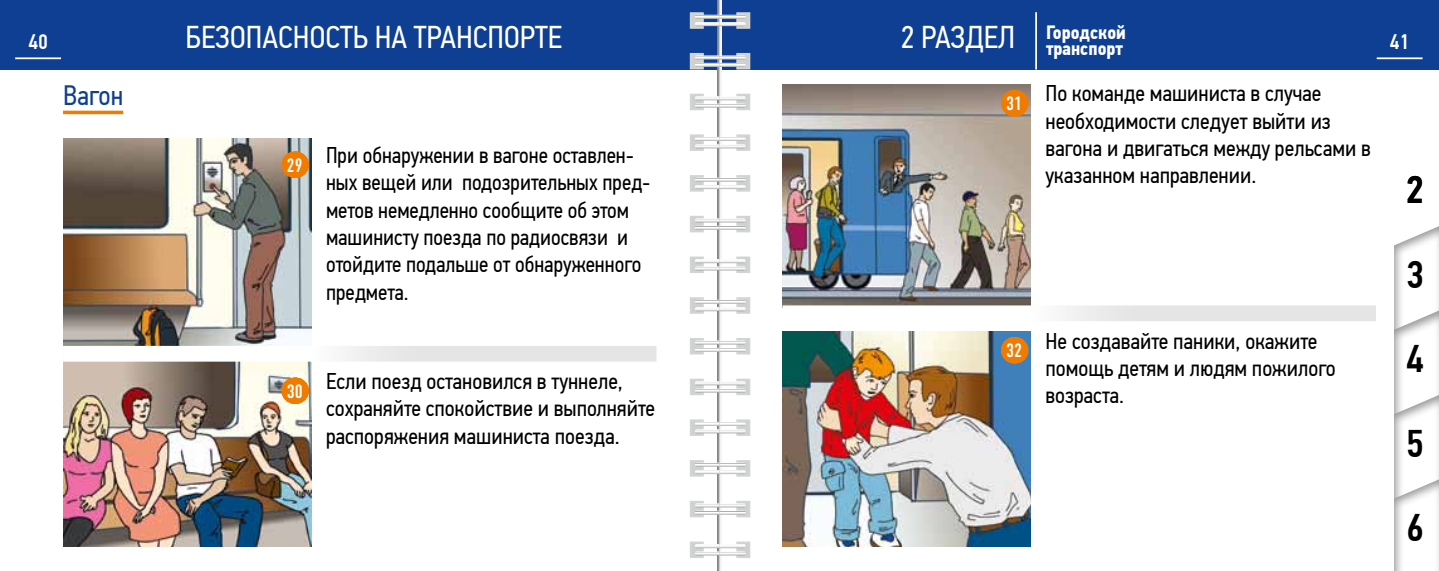
<style>
.page{position:relative;width:1439px;height:571px;background:#fff}
.page>*{position:absolute;margin:0;border:0;box-sizing:border-box;transform-origin:0 0}
.t1{font:500 38.5px/84.4px "PF Din Text Cond Pro";color:#000}
.t2{font:31.5px "PF Din Text Cond Pro";color:#fff}
.t3{font:28px "PF Din Text Cond Pro";color:#0f3f93}
.t4{font:22.75px/27.3px "PF Din Text Cond Pro";color:#000}
.t5{font:500 21px "PF Din Text Cond Pro";color:#fff}
.t6{font:700 19.25px/15.8px "PF Din Text Cond Pro";color:#fff;text-align:right}
.s1{font-weight:400;font-size:31.5px}
</style>
<div class="page">
<img style="left:63px;top:139px;width:248px;height:207px">
<img style="left:63px;top:361px;width:248px;height:185px">
<img style="left:782px;top:84px;width:248px;height:221px">
<img style="left:782px;top:331px;width:248px;height:215px">
<div style="left:0;top:0;width:719px;height:69px;background:#0f3f93"></div>
<div style="left:719px;top:0;width:720px;height:69px;background:#0f3f93"></div>
<hr style="left:63px;top:111px;width:60px;height:3px;background:#ef7c00">
<svg style="left:294px;top:151px;width:2px;height:27px"></svg>
<svg style="left:345px;top:346px;width:311px;height:15px;background:#e6e6e6"></svg>
<svg style="left:294px;top:377px;width:2px;height:26px"></svg>
<svg style="left:1014px;top:90px;width:1px;height:26px"></svg>
<div style="left:782px;top:305px;width:594px;height:16px;background:linear-gradient(to right,#fff,#dfdfdf)"></div>
<svg style="left:1014px;top:337px;width:1px;height:26px"></svg>
<svg style="left:1394px;top:226px;width:45px;height:250px"></svg>
<div style="left:1391px;top:476px;width:48px;height:94px;background:#000;opacity:.41"></div>
<hr style="left:15px;top:57px;width:46px;height:2px;background:#fff">
<hr style="left:1035px;top:12px;width:2px;height:57px;background:#fff">
<hr style="left:1376px;top:57px;width:46px;height:2px;background:#fff">
<hr style="left:718px;top:0;width:1px;height:570px;background:#959595">
<div style="left:690px;top:12px;width:14px;height:17px;background:#cfd0d0;border:2px solid #d3d4d4"></div>
<div style="left:690px;top:53px;width:14px;height:16px;background:#cfd0d0"></div>
<div style="left:690px;top:94px;width:14px;height:16px;background:#cfd0d0"></div>
<div style="left:690px;top:134px;width:14px;height:17px;background:#cfd0d0;border:2px solid #d3d4d4"></div>
<div style="left:690px;top:175px;width:14px;height:16px;background:#cfd0d0"></div>
<div style="left:690px;top:216px;width:14px;height:16px;background:#cfd0d0"></div>
<div style="left:690px;top:256px;width:14px;height:17px;background:#cfd0d0;border:2px solid #d3d4d4"></div>
<div style="left:690px;top:297px;width:14px;height:17px;background:#cfd0d0;border:2px solid #d3d4d4"></div>
<div style="left:690px;top:338px;width:14px;height:16px;background:#cfd0d0"></div>
<div style="left:690px;top:378px;width:14px;height:17px;background:#cfd0d0;border:2px solid #d3d4d4"></div>
<div style="left:690px;top:419px;width:14px;height:17px;background:#cfd0d0;border:2px solid #d3d4d4"></div>
<div style="left:690px;top:460px;width:14px;height:16px;background:#cfd0d0"></div>
<div style="left:690px;top:500px;width:14px;height:17px;background:#cfd0d0;border:2px solid #d3d4d4"></div>
<div style="left:690px;top:541px;width:14px;height:17px;background:#cfd0d0;border:2px solid #d3d4d4"></div>
<svg style="left:719px;top:0;width:3px;height:570px"></svg>
<svg style="left:736px;top:12px;width:14px;height:17px"></svg>
<svg style="left:695px;top:15px;width:50px;height:11px"></svg>
<svg style="left:736px;top:53px;width:14px;height:16px"></svg>
<svg style="left:695px;top:55px;width:50px;height:12px"></svg>
<svg style="left:736px;top:94px;width:14px;height:16px"></svg>
<svg style="left:695px;top:96px;width:50px;height:12px"></svg>
<svg style="left:736px;top:134px;width:14px;height:17px"></svg>
<svg style="left:695px;top:137px;width:50px;height:11px"></svg>
<svg style="left:736px;top:175px;width:14px;height:16px"></svg>
<svg style="left:695px;top:177px;width:50px;height:12px"></svg>
<div style="left:736px;top:216px;width:14px;height:16px;background:#cfd0d0"></div>
<svg style="left:695px;top:218px;width:50px;height:12px"></svg>
<div style="left:736px;top:256px;width:14px;height:17px;background:#cfd0d0;border:2px solid #d3d4d4"></div>
<svg style="left:695px;top:259px;width:50px;height:11px"></svg>
<svg style="left:736px;top:297px;width:14px;height:17px"></svg>
<svg style="left:695px;top:299px;width:50px;height:12px"></svg>
<svg style="left:736px;top:338px;width:14px;height:16px"></svg>
<svg style="left:695px;top:340px;width:50px;height:12px"></svg>
<div style="left:736px;top:378px;width:14px;height:17px;background:#cfd0d0;border:2px solid #d3d4d4"></div>
<svg style="left:695px;top:381px;width:50px;height:11px"></svg>
<svg style="left:736px;top:419px;width:14px;height:17px"></svg>
<svg style="left:695px;top:422px;width:50px;height:11px"></svg>
<svg style="left:736px;top:460px;width:14px;height:16px"></svg>
<svg style="left:695px;top:462px;width:50px;height:12px"></svg>
<div style="left:736px;top:500px;width:14px;height:17px;background:#cfd0d0;border:2px solid #d3d4d4"></div>
<svg style="left:695px;top:503px;width:50px;height:11px"></svg>
<div style="left:736px;top:541px;width:14px;height:17px;background:#cfd0d0;border:2px solid #d3d4d4"></div>
<svg style="left:695px;top:544px;width:50px;height:11px"></svg>
<p class="t5" style="left:28px;top:29px;width:21px">40</p>
<h2 class="t2" style="left:186px;top:19px;width:378px">Безопасность на транспорте</h2>
<p class="t6" style="left:900px;top:25px;width:227px"><span class="s1">2 раздел</span> Городской транспорт</p>
<p class="t5" style="left:1389px;top:29px;width:21px">41</p>
<p class="t3" style="left:63px;top:79px;width:62px">Вагон</p>
<p class="t4" style="left:326px;top:141px;width:326px;text-indent:-39px"><sub>29</sub> При обнаружении в вагоне оставлен&shy;ных вещей или подозрительных пред&shy;метов немедленно сообщите об этом машинисту поезда по радиосвязи и отойдите подальше от обнаруженного предмета.</p>
<p class="t4" style="left:326px;top:367px;width:330px;text-indent:-39px"><sub>30</sub> Если поезд остановился в туннеле, сохраняйте спокойствие и выполняйте распоряжения машиниста поезда.</p>
<p class="t4" style="left:1045px;top:80px;width:327px;text-indent:-39px"><sub>31</sub> По команде машиниста в случае необходимости следует выйти из вагона и двигаться между рельсами в указанном направлении.</p>
<p class="t4" style="left:1045px;top:327px;width:292px;text-indent:-39px"><sub>32</sub> Не создавайте паники, окажите помощь детям и людям пожилого возраста.</p>
<h1 class="t1" style="left:1406px;top:148px;width:19px">2</h1>
<h1 class="t1" style="left:1406px;top:232px;width:19px">3</h1>
<h1 class="t1" style="left:1406px;top:317px;width:19px">4</h1>
<h1 class="t1" style="left:1406px;top:401px;width:19px">5<br>6</h1>
</div>
